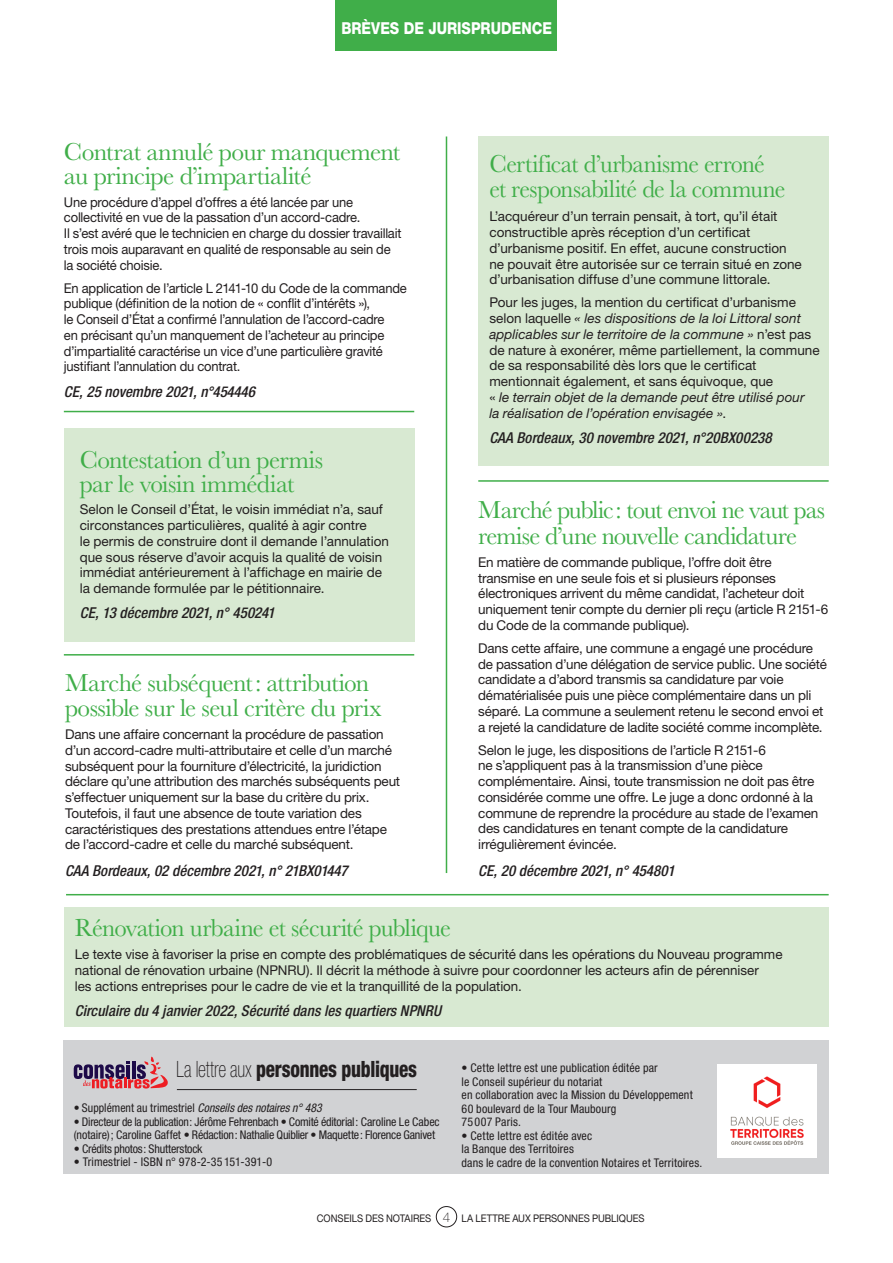
<style>
.page{position:relative;width:893px;height:1263px;background:#fff}
.page>*{position:absolute;margin:0;border:0;box-sizing:border-box;transform-origin:0 0}
.ECHOS_PETIT_TITRE{font:25.5px/24px "Baskerville";letter-spacing:-.025em;color:#40ae49}
.ECHOS_PETIT_TITRE-2{font:25.5px/25.5px "Baskerville";letter-spacing:-.025em;color:#40ae49;scale:.95 1}
.t1{font:800 condensed 22.5px "Helvetica Neue LT Std";letter-spacing:-.015em;color:#231f20;scale:.85 1}
.t2{font:800 16.5px "Helvetica Neue LT Std";color:#fff;scale:.85 1}
.ECHOS_PETIT_TITRE-3{font:italic 500 condensed 15px "Helvetica Neue LT Std";letter-spacing:.005em;color:#231f20}
.ECHOS_PETIT_TITRE-4{font:13.5px/15.8px "Helvetica Neue LT Std";letter-spacing:-.015em;color:#231f20}
.ECHOS_PETIT_TITRE-5{font:13.5px/15.8px "Helvetica Neue LT Std";letter-spacing:-.015em;color:#231f20;scale:.96 1}
.OURS{font:condensed 12px/13.5px "Helvetica Neue LT Std";letter-spacing:.005em;color:#231f20}
.OURS-2{font:condensed 12px/13.5px "Helvetica Neue LT Std";letter-spacing:-.02em;color:#231f20}
.t3{font:10.5px "Helvetica Neue LT Std";letter-spacing:-.005em;color:#231f20;scale:.9 1}
.s1{font-style:italic}
.s2{font-weight:100}
.s3{font-weight:100;font-size:13.5px}
</style>
<div class="page">
<div style="left:336px;top:0;width:221px;height:51px;background:#40ae49"></div>
<div style="left:436px;top:1206px;width:21px;height:21px;border:1px solid #231f20;border-radius:50%"></div>
<div style="left:64px;top:1040px;width:765px;height:134px;background:#d1d2d4"></div>
<svg style="left:74px;top:1056px;width:94px;height:32px"></svg>
<hr style="left:177px;top:1089px;width:240px;height:1px;background:#231f20">
<hr style="left:446px;top:136px;width:1px;height:737px;background:#40ae49">
<img style="left:718px;top:1064px;width:98px;height:94px">
<div style="left:478px;top:136px;width:351px;height:330px;background:#d8e9d2"></div>
<div style="left:64px;top:908px;width:765px;height:119px;background:#d8e9d2"></div>
<div style="left:64px;top:429px;width:350px;height:213px;background:#d8e9d2"></div>
<hr style="left:478px;top:480px;width:351px;height:2px;background:#40ae49">
<hr style="left:64px;top:411px;width:350px;height:1px;background:#40ae49">
<hr style="left:64px;top:654px;width:350px;height:1px;background:#40ae49">
<hr style="left:66px;top:894px;width:763px;height:1px;background:#40ae49">
<p class="t2" style="left:341px;top:18px;width:249px">BRÈVES DE JURISPRUDENCE</p>
<p class="ECHOS_PETIT_TITRE" style="left:64px;top:140px;width:338px">Contrat annulé pour manquement au principe d’impartialité</p>
<p class="ECHOS_PETIT_TITRE-5" style="left:64px;top:194px;width:353px">Une procédure d’appel d’offres a été lancée par une collectivité en vue de la passation d’un accord-cadre.<br>Il s’est avéré que le technicien en charge du dossier travaillait trois mois auparavant en qualité de responsable au sein de la société choisie.</p>
<p class="ECHOS_PETIT_TITRE-5" style="left:64px;top:280px;width:359px">En application de l’article L 2141-10 du Code de la commande publique (définition de la notion de « conflit d’intérêts »),<br>le Conseil d’État a confirmé l’annulation de l’accord-cadre<br>en précisant qu’un manquement de l’acheteur au principe d’impartialité caractérise un vice d’une particulière gravité justifiant l’annulation du contrat.</p>
<p class="ECHOS_PETIT_TITRE-3" style="left:64px;top:382px;width:193px">CE, 25 novembre 2021, n°454446</p>
<p class="ECHOS_PETIT_TITRE" style="left:80px;top:448px;width:245px">Contestation d’un permis par le voisin immédiat</p>
<p class="ECHOS_PETIT_TITRE-4" style="left:80px;top:502px;width:311px">Selon le Conseil d’État, le voisin immédiat n’a, sauf circonstances particulières, qualité à agir contre<br>le permis de construire dont il demande l’annulation que sous réserve d’avoir acquis la qualité de voisin immédiat antérieurement à l’affichage en mairie de la demande formulée par le pétitionnaire.</p>
<p class="ECHOS_PETIT_TITRE-3" style="left:80px;top:604px;width:197px">CE, 13 décembre 2021, n° 450241</p>
<p class="ECHOS_PETIT_TITRE" style="left:65px;top:670px;width:318px;line-height:25.5px">Marché subséquent: attribution possible sur le seul critère du prix</p>
<p class="ECHOS_PETIT_TITRE-4" style="left:65px;top:726px;width:337px">Dans une affaire concernant la procédure de passation d’un accord-cadre multi-attributaire et celle d’un marché subséquent pour la fourniture d’électricité, la juridiction déclare qu’une attribution des marchés subséquents peut s’effectuer uniquement sur la base du critère du prix.<br>Toutefois, il faut une absence de toute variation des caractéristiques des prestations attendues entre l’étape de l’accord-cadre et celle du marché subséquent.</p>
<p class="ECHOS_PETIT_TITRE-3" style="left:65px;top:862px;width:284px">CAA Bordeaux, 02 décembre 2021, n° 21BX01447</p>
<p class="ECHOS_PETIT_TITRE-2" style="left:489px;top:151px;width:313px">Certificat d’urbanisme erroné et responsabilité de la commune</p>
<p class="ECHOS_PETIT_TITRE-4" style="left:489px;top:208px;width:314px">L’acquéreur d’un terrain pensait, à tort, qu’il était constructible après réception d’un certificat d’urbanisme positif. En effet, aucune construction ne pouvait être autorisée sur ce terrain situé en zone d’urbanisation diffuse d’une commune littorale.</p>
<p class="ECHOS_PETIT_TITRE-4" style="left:489px;top:294px;width:332px">Pour les juges, la mention du certificat d’urbanisme selon laquelle <span class="s1">« les dispositions de la loi Littoral sont applicables sur le territoire de la commune »</span> n’est pas de nature à exonérer, même partiellement, la commune de sa responsabilité dès lors que le certificat mentionnait également, et sans équivoque, que<br>« <span class="s1">le terrain objet de la demande peut être utilisé pour<br>la réalisation de l’opération envisagée »</span>.</p>
<p class="ECHOS_PETIT_TITRE-3" style="left:489px;top:428px;width:284px">CAA Bordeaux, 30 novembre 2021, n°20BX00238</p>
<p class="ECHOS_PETIT_TITRE" style="left:478px;top:498px;width:348px;line-height:25.5px">Marché public: tout envoi ne vaut pas remise d’une nouvelle candidature</p>
<p class="ECHOS_PETIT_TITRE-4" style="left:478px;top:554px;width:352px">En matière de commande publique, l’offre doit être transmise en une seule fois et si plusieurs réponses électroniques arrivent du même candidat, l’acheteur doit uniquement tenir compte du dernier pli reçu (article R 2151-6 du Code de la commande publique).</p>
<p class="ECHOS_PETIT_TITRE-4" style="left:478px;top:640px;width:350px">Dans cette affaire, une commune a engagé une procédure de passation d’une délégation de service public. Une société candidate a d’abord transmis sa candidature par voie dématérialisée puis une pièce complémentaire dans un pli séparé. La commune a seulement retenu le second envoi et a rejeté la candidature de ladite société comme incomplète.</p>
<p class="ECHOS_PETIT_TITRE-4" style="left:478px;top:742px;width:342px">Selon le juge, les dispositions de l’article R 2151-6<br>ne s’appliquent pas à la transmission d’une pièce complémentaire. Ainsi, toute transmission ne doit pas être considérée comme une offre. Le juge a donc ordonné à la commune de reprendre la procédure au stade de l’examen des candidatures en tenant compte de la candidature irrégulièrement évincée.</p>
<p class="ECHOS_PETIT_TITRE-3" style="left:478px;top:861px;width:198px">CE, 20 décembre 2021, n° 454801</p>
<p class="ECHOS_PETIT_TITRE" style="left:75px;top:916px;width:378px">Rénovation urbaine et sécurité publique</p>
<p class="ECHOS_PETIT_TITRE-4" style="left:75px;top:946px;width:709px">Le texte vise à favoriser la prise en compte des problématiques de sécurité dans les opérations du Nouveau programme national de rénovation urbaine (NPNRU). Il décrit la méthode à suivre pour coordonner les acteurs afin de pérenniser<br>les actions entreprises pour le cadre de vie et la tranquillité de la population.</p>
<p class="ECHOS_PETIT_TITRE-3" style="left:75px;top:1002px;width:368px">Circulaire du 4 janvier 2022, Sécurité dans les quartiers NPNRU</p>
<p class="t1" style="left:176px;top:1055px;width:285px"><span class="s2">La lettre aux</span> personnes publiques</p>
<p class="OURS" style="left:74px;top:1101px;width:249px">• Supplément au trimestriel <span class="s1">Conseils des notaires n° 483</span></p>
<p class="OURS-2" style="left:74px;top:1115px;width:367px">• Directeur de la publication: Jérôme Fehrenbach • Comité éditorial: Caroline Le Cabec (notaire); Caroline Gaffet • Rédaction: Nathalie Quiblier • Maquette: Florence Ganivet</p>
<p class="OURS-2" style="left:74px;top:1142px;width:130px">• Crédits photos: Shutterstock</p>
<p class="OURS" style="left:74px;top:1155px;width:200px">• Trimestriel - ISBN n° 978-2-35 151-391-0</p>
<p class="OURS" style="left:462px;top:1061px;width:233px">• Cette lettre est une publication éditée par<br>le Conseil supérieur du notariat<br>en collaboration avec la Mission du Développement 60 boulevard de la Tour Maubourg</p>
<p class="OURS" style="left:462px;top:1115px;width:61px">75 007 Paris.</p>
<p class="OURS" style="left:462px;top:1128px;width:242px">• Cette lettre est éditée avec<br>la Banque des Territoires<br>dans le cadre de la convention Notaires et Territoires.</p>
<p class="t3" style="left:317px;top:1211px;width:366px">CONSEILS DES NOTAIRES <span class="s3">4</span> LA LETTRE AUX PERSONNES PUBLIQUES</p>
</div>
